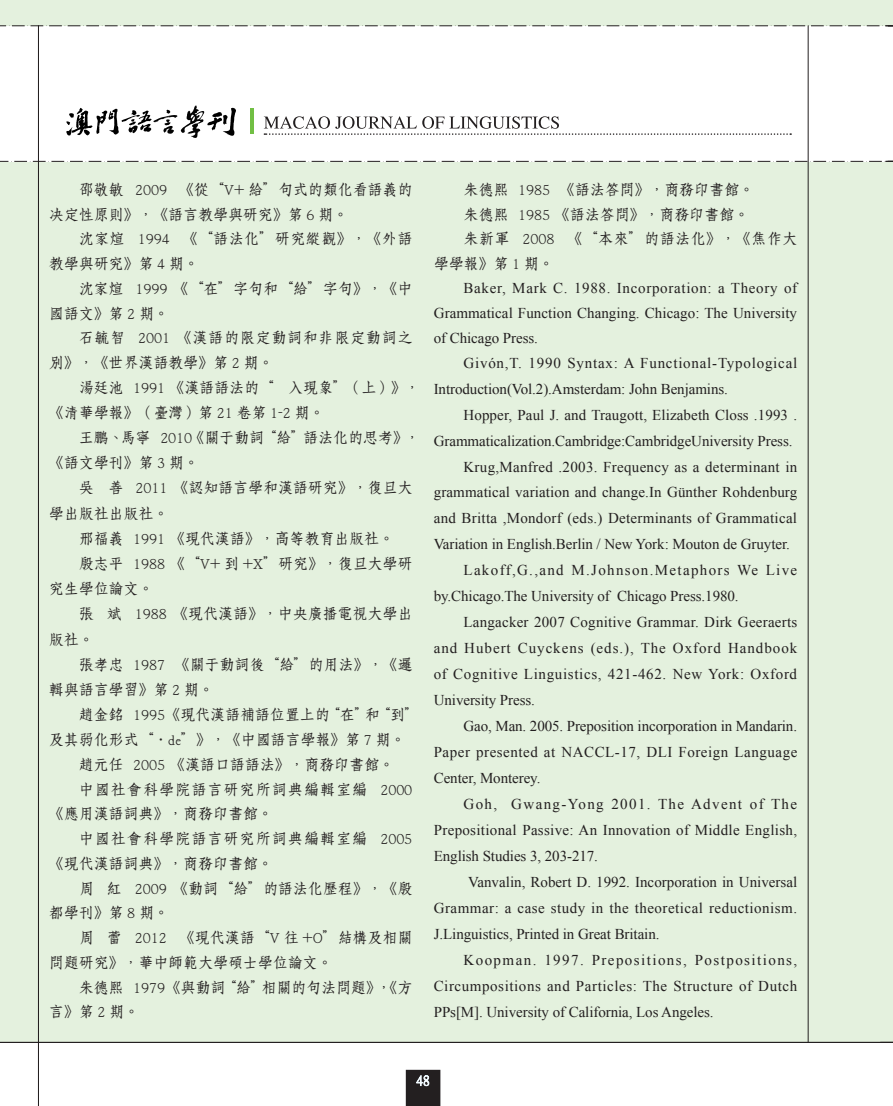
<style>
.page{position:relative;width:893px;height:1106px;background:#fff}
.page>*{position:absolute;margin:0;border:0;box-sizing:border-box;transform-origin:0 0}
.t1{font:15px/24.8px "Times New Roman";letter-spacing:.01em;color:#231f20;text-align:justify}
.t2{font:15px/24.8px "DF Fang Song W6 WINP BF";letter-spacing:-.005em;color:#231f20}
.t3{font:15px "Times New Roman";letter-spacing:.035em;color:#231f20}
.t4{font:15px "Times New Roman";letter-spacing:.09em;color:#231f20}
.t5{font:15px/24.8px "DF Fang Song W6 WINP BF";letter-spacing:.035em;color:#231f20}
.t6{font:15px "Times New Roman";letter-spacing:.04em;color:#231f20}
.t7{font:15px "Times New Roman";letter-spacing:.045em;color:#231f20}
.t8{font:15px "DF Fang Song W6 WINP BF";letter-spacing:.075em;color:#231f20}
.t9{font:15px "Times New Roman";letter-spacing:.065em;color:#231f20}
.t10{font:15px "Times New Roman";letter-spacing:.095em;color:#231f20}
.t11{font:15px/24.8px "DF Fang Song W6 WINP BF";letter-spacing:.05em;color:#231f20}
.t12{font:13.5px "P Ming Li U";color:#fff}
</style>
<div class="page">
<div style="left:0;top:0;width:893px;height:1042px;background:#e4f1de"></div>
<div style="left:0;top:26px;width:893px;height:135px;background:#fff"></div>
<svg style="left:406px;top:1070px;width:34px;height:36px"></svg>
<hr style="left:0;top:1042px;width:893px;height:1px;background:#231f20">
<hr style="left:808px;top:26px;width:1px;height:1016px;background:#231f20">
<hr style="left:38px;top:26px;width:1px;height:1080px;background:#231f20">
<hr style="left:251px;top:109px;width:3px;height:25px;background:#71bf44">
<svg style="left:66px;top:105px;width:170px;height:33px"></svg>
<svg style="left:264px;top:116px;width:527px;height:19px"></svg>
<svg style="left:0;top:161px;width:893px;height:1px"></svg>
<svg style="left:0;top:26px;width:893px;height:1px"></svg>
<p class="t2" style="left:49px;top:177px;width:365px;text-indent:30px">邵敬敏 2009 《從“V+ 給”句式的類化看語義的决定性原則》，《語言教學與研究》第 6 期。</p>
<p class="t5" style="left:49px;top:226px;width:365px;text-indent:30px">沈家煊 1994 《“語法化”研究縱觀》，《外語教學與研究》第 4 期。</p>
<p class="t2" style="left:49px;top:276px;width:365px;text-indent:30px">沈家煊 1999 《“在”字句和“給”字句》，《中國語文》第 2 期。</p>
<p class="t11" style="left:49px;top:325px;width:365px;text-indent:30px">石毓智 2001 《漢語的限定動詞和非限定動詞之別》，《世界漢語教學》第 2 期。</p>
<p class="t2" style="left:49px;top:375px;width:373px;text-indent:30px">湯廷池 1991 《漢語語法的“幷入現象”（上）》，《清華學報》（臺灣）第 21 卷第 1-2 期。</p>
<p class="t2" style="left:49px;top:425px;width:373px;line-height:25.2px;text-indent:30px">王鵬、馬寧 2010《關于動詞“給”語法化的思考》，《語文學刊》第 3 期。</p>
<p class="t2" style="left:49px;top:475px;width:365px;line-height:25.2px;text-indent:30px">吳 善 2011 《認知語言學和漢語研究》，復旦大學出版社出版社。</p>
<p class="t2" style="left:79px;top:526px;width:317px">邢福義 1991 《現代漢語》，高等教育出版社。</p>
<p class="t2" style="left:79px;top:551px;width:335px">殷志平 1988 《“V+ 到 +X”研究》，復旦大學研</p>
<p class="t2" style="left:49px;top:576px;width:106px">究生學位論文。</p>
<p class="t2" style="left:79px;top:601px;width:335px">張 斌 1988 《現代漢語》，中央廣播電視大學出</p>
<p class="t2" style="left:49px;top:626px;width:46px">版社。</p>
<p class="t2" style="left:79px;top:652px;width:335px">張孝忠 1987 《關于動詞後“給”的用法》，《邏</p>
<p class="t2" style="left:49px;top:677px;width:166px">輯與語言學習》第 2 期。</p>
<p class="t2" style="left:79px;top:702px;width:343px">趙金銘 1995 《現代漢語補語位置上的“在”和“到”</p>
<p class="t2" style="left:49px;top:727px;width:358px">及其弱化形式“•de”》，《中國語言學報》第 7 期。</p>
<p class="t2" style="left:79px;top:752px;width:317px">趙元任 2005 《漢語口語語法》，商務印書館。</p>
<p class="t8" style="left:79px;top:781px;width:335px">中國社會科學院語言研究所詞典編輯室編 2000</p>
<p class="t2" style="left:49px;top:801px;width:225px">《應用漢語詞典》，商務印書館。</p>
<p class="t8" style="left:79px;top:831px;width:335px">中國社會科學院語言研究所詞典編輯室編 2005</p>
<p class="t2" style="left:49px;top:851px;width:225px">《現代漢語詞典》，商務印書館。</p>
<p class="t2" style="left:79px;top:875px;width:335px">周 紅 2009 《動詞“給”的語法化歷程》，《殷</p>
<p class="t2" style="left:49px;top:900px;width:122px">都學刊》第 8 期。</p>
<p class="t2" style="left:79px;top:925px;width:335px">周 蕾 2012 《現代漢語“V 往 +O”結構及相關</p>
<p class="t2" style="left:49px;top:950px;width:285px">問題研究》，華中師範大學碩士學位論文。</p>
<p class="t2" style="left:79px;top:974px;width:335px">朱德熙 1979 《與動詞“給”相關的句法問題》，《方</p>
<p class="t2" style="left:49px;top:999px;width:92px">言》第 2 期。</p>
<p class="t2" style="left:463px;top:177px;width:292px">朱德熙 1985 《語法答問》，商務印書館。</p>
<p class="t2" style="left:463px;top:202px;width:287px">朱德熙 1985 《語法答問》，商務印書館。</p>
<p class="t5" style="left:463px;top:226px;width:335px">朱新軍 2008 《“本來”的語法化》，《焦作大</p>
<p class="t2" style="left:434px;top:251px;width:122px">學學報》第 1 期。</p>
<p class="t1" style="left:434px;top:276px;width:365px;text-indent:30px">Baker, Mark C. 1988. Incorporation: a Theory of Grammatical Function Changing. Chicago: The University of Chicago Press.</p>
<p class="t1" style="left:434px;top:349px;width:365px;line-height:26px;text-indent:30px">Givón,T. 1990 Syntax: A Functional-Typological<br>Introduction(Vol.2).Amsterdam: John Benjamins.</p>
<p class="t1" style="left:463px;top:402px;width:335px">Hopper, Paul J. and Traugott, Elizabeth Closs .1993 .</p>
<p class="t1" style="left:434px;top:428px;width:360px">Grammaticalization.Cambridge:CambridgeUniversity Press.</p>
<p class="t1" style="left:463px;top:454px;width:335px">Krug,Manfred .2003. Frequency as a determinant in</p>
<p class="t1" style="left:434px;top:480px;width:365px">grammatical variation and change.In Günther Rohdenburg</p>
<p class="t1" style="left:434px;top:506px;width:365px">and Britta ,Mondorf (eds.) Determinants of Grammatical</p>
<p class="t1" style="left:434px;top:532px;width:358px">Variation in English.Berlin / New York: Mouton de Gruyter.</p>
<p class="t4" style="left:463px;top:560px;width:335px">Lakoff,G.,and M.Johnson.Metaphors We Live</p>
<p class="t1" style="left:434px;top:583px;width:306px">by.Chicago.The University of Chicago Press.1980.</p>
<p class="t1" style="left:463px;top:609px;width:335px">Langacker 2007 Cognitive Grammar. Dirk Geeraerts</p>
<p class="t9" style="left:434px;top:638px;width:365px">and Hubert Cuyckens (eds.), The Oxford Handbook</p>
<p class="t7" style="left:434px;top:664px;width:365px">of Cognitive Linguistics, 421-462. New York: Oxford</p>
<p class="t1" style="left:434px;top:687px;width:103px">University Press.</p>
<p class="t1" style="left:463px;top:713px;width:335px">Gao, Man. 2005. Preposition incorporation in Mandarin.</p>
<p class="t3" style="left:434px;top:742px;width:365px">Paper presented at NACCL-17, DLI Foreign Language</p>
<p class="t1" style="left:434px;top:765px;width:108px">Center, Monterey.</p>
<p class="t4" style="left:463px;top:794px;width:335px">Goh, Gwang-Yong 2001. The Advent of The</p>
<p class="t1" style="left:434px;top:817px;width:365px">Prepositional Passive: An Innovation of Middle English,</p>
<p class="t1" style="left:434px;top:843px;width:166px">English Studies 3, 203-217.</p>
<p class="t1" style="left:468px;top:869px;width:331px">Vanvalin, Robert D. 1992. Incorporation in Universal</p>
<p class="t3" style="left:434px;top:897px;width:365px">Grammar: a case study in the theoretical reductionism.</p>
<p class="t1" style="left:434px;top:921px;width:227px">J.Linguistics, Printed in Great Britain.</p>
<p class="t10" style="left:463px;top:949px;width:335px">Koopman. 1997. Prepositions, Postpositions,</p>
<p class="t6" style="left:434px;top:975px;width:365px">Circumpositions and Particles: The Structure of Dutch</p>
<p class="t1" style="left:434px;top:999px;width:281px">PPs[M]. University of California, Los Angeles.</p>
<p class="t12" style="left:417px;top:1073px;width:14px">48</p>
</div>
